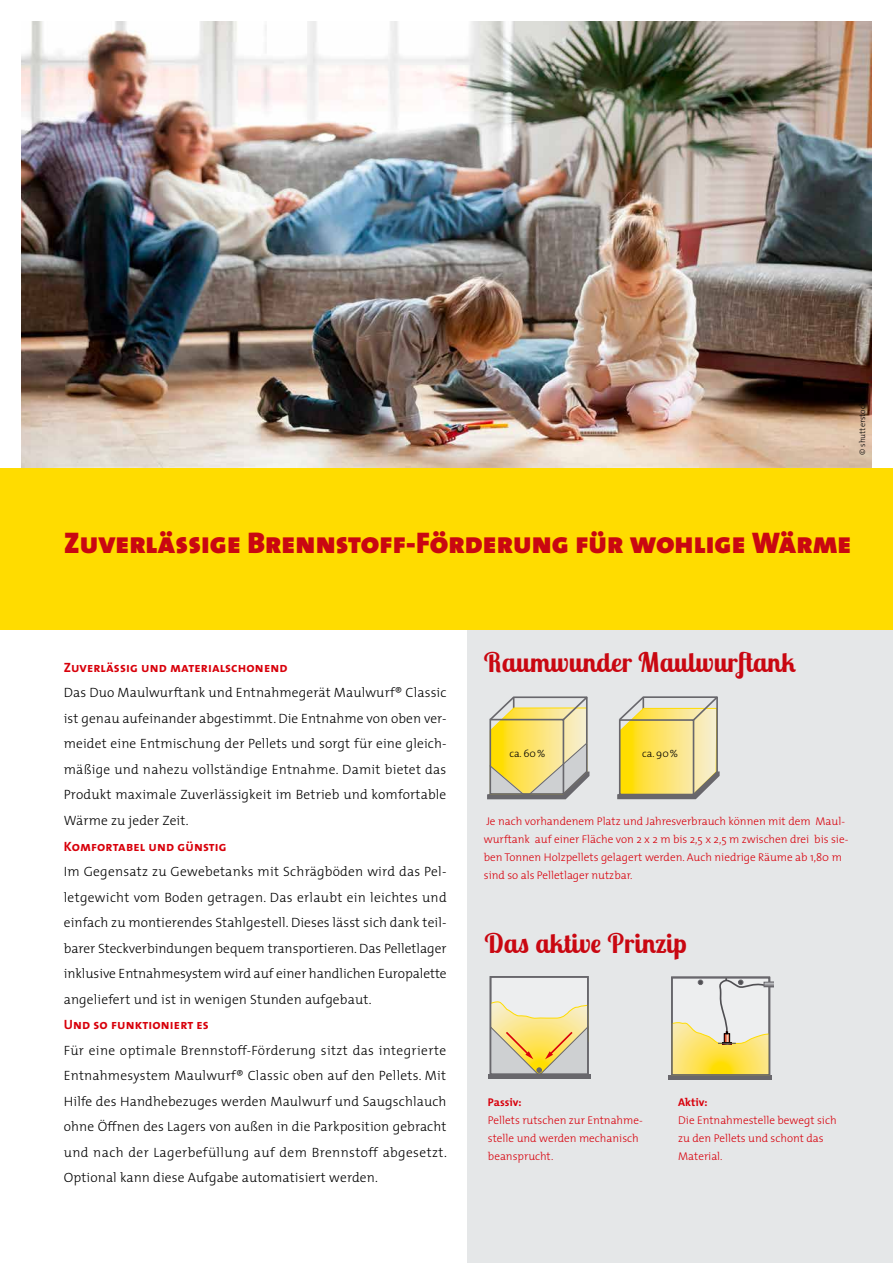
<style>
.page{position:relative;width:893px;height:1263px;background:#fff}
.page>*{position:absolute;margin:0;border:0;box-sizing:border-box;transform-origin:0 0}
.t1{font:30px "The Mix Black Caps";color:#c90711}
.t2{font:700 27px "Lobster Two";letter-spacing:.01em;color:#c90711}
.t3{font:300 13.5px/25.5px "The Mix";letter-spacing:.01em;color:#000;text-align:justify}
.t4{font:13.5px "The Mix Bold Caps";letter-spacing:.01em;color:#d8000b}
.t5{font:300 11.25px/18px "The Mix";color:#d8000b}
.t6{font:700 11.25px "The Mix";color:#d8000b}
.t7{font:300 10.5px "The Mix";letter-spacing:-.005em;color:#000}
.t8{font:300 8.25px "The Mix";color:#000}
</style>
<div class="page">
<div style="left:468px;top:629px;width:425px;height:634px;background:#e5e7e8"></div>
<img style="left:21px;top:21px;width:851px;height:447px">
<div style="left:0;top:468px;width:893px;height:161px;background:#ffdc00"></div>
<div style="left:490px;top:977px;width:98px;height:97px;background:#edeeef"></div>
<div style="left:488px;top:1074px;width:102px;height:5px;background:#68676c"></div>
<div style="left:490px;top:976px;width:99px;height:99px;border:2px solid #68676c"></div>
<svg style="left:489px;top:1001px;width:100px;height:74px;background:#e0d29f"></svg>
<div style="left:668px;top:1075px;width:103px;height:5px;background:#68676c"></div>
<div style="left:669px;top:1075px;width:103px;height:5px;background:#68676c"></div>
<svg style="left:671px;top:977px;width:102px;height:99px"></svg>
<svg style="left:487px;top:697px;width:102px;height:102px;background:#ded08a"></svg>
<svg style="left:617px;top:697px;width:103px;height:102px"></svg>
<p class="t8" style="left:855px;top:455px;width:55px;rotate:-90deg">© shutterstock</p>
<h1 class="t1" style="left:64px;top:517px;width:789px">Zuverlässige Brennstoff-Förderung für wohlige Wärme</h1>
<p class="t4" style="left:64px;top:656px;width:225px">Zuverlässig und materialschonend</p>
<p class="t3" style="left:64px;top:680px;width:384px">Das Duo Maulwurftank und Entnahmegerät Maulwurf® Classic ist genau aufeinander abgestimmt. Die Entnahme von oben ver&shy;meidet eine Entmischung der Pellets und sorgt für eine gleich&shy;mäßige und nahezu vollständige Entnahme. Damit bietet das Produkt maximale Zuverlässigkeit im Betrieb und komfortable Wärme zu jeder Zeit.</p>
<p class="t4" style="left:64px;top:835px;width:164px">Komfortabel und günstig</p>
<p class="t3" style="left:64px;top:858px;width:384px">Im Gegensatz zu Gewebetanks mit Schrägböden wird das Pel&shy;letgewicht vom Boden getragen. Das erlaubt ein leichtes und einfach zu montierendes Stahlgestell. Dieses lässt sich dank teil&shy;barer Steckverbindungen bequem transportieren. Das Pelletlager inklusive Entnahmesystem wird auf einer handlichen Europalette angeliefert und ist in wenigen Stunden aufgebaut.</p>
<p class="t4" style="left:64px;top:1013px;width:147px">Und so funktioniert es</p>
<p class="t3" style="left:64px;top:1037px;width:385px">Für eine optimale Brennstoff-Förderung sitzt das integrierte Entnahmesystem Maulwurf® Classic oben auf den Pellets. Mit Hilfe des Handhebezuges werden Maulwurf und Saugschlauch ohne Öffnen des Lagers von außen in die Parkposition gebracht und nach der Lagerbefüllung auf dem Brennstoff abgesetzt.<br>Optional kann diese Aufgabe automatisiert werden.</p>
<h2 class="t2" style="left:484px;top:645px;width:313px">Raumwunder Maulwurftank</h2>
<p class="t7" style="left:509px;top:745px;width:37px">ca. 60%</p>
<p class="t7" style="left:642px;top:745px;width:37px">ca. 90%</p>
<p class="t5" style="left:484px;top:812px;width:366px">Je nach vorhandenem Platz und Jahresverbrauch können mit dem Maul&shy;wurftank auf einer Fläche von 2 x 2 m bis 2,5 x 2,5 m zwischen drei bis sie&shy;ben Tonnen Holzpellets gelagert werden. Auch niedrige Räume ab 1,80 m sind so als Pelletlager nutzbar.</p>
<h2 class="t2" style="left:485px;top:925px;width:203px">Das aktive Prinzip</h2>
<p class="t6" style="left:488px;top:1092px;width:35px">Passiv:</p>
<p class="t5" style="left:488px;top:1110px;width:156px">Pellets rutschen zur Entnahme&shy;stelle und werden mechanisch beansprucht.</p>
<p class="t6" style="left:678px;top:1092px;width:31px">Aktiv:</p>
<p class="t5" style="left:678px;top:1110px;width:160px">Die Entnahmestelle bewegt sich zu den Pellets und schont das<br>Material.</p>
</div>
